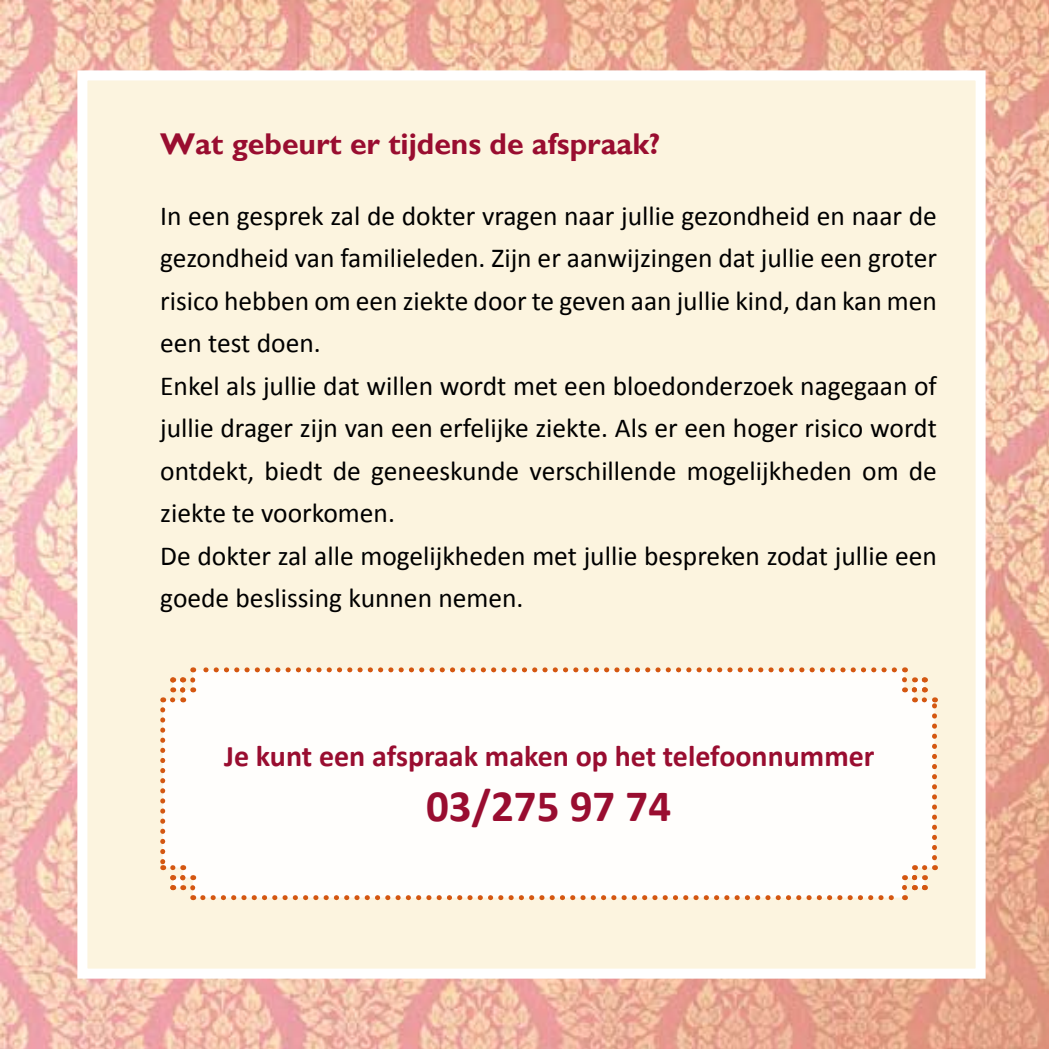
<style>
.page{position:relative;width:1049px;height:1049px;background:#fff}
.page>*{position:absolute;margin:0;border:0;box-sizing:border-box;transform-origin:0 0}
.t1{font:700 45px "Calibri";color:#990d30}
.t2{font:700 30px "Calibri";color:#990d30}
.t3{font:700 30px "Gill Sans";color:#990d30}
.t4{font:27.5px/42.5px "Calibri";color:#000}
</style>
<div class="page">
<img style="left:0;top:0;width:1049px;height:1049px">
<div style="left:82px;top:75px;width:898px;height:898px;background:#fcf4df"></div>
<div style="left:77px;top:70px;width:908px;height:908px;border:10px solid #fff"></div>
<div style="left:163px;top:670px;width:771px;height:228px;background:#fffefc"></div>
<svg style="left:160px;top:710px;width:35px;height:190px;background:#fbefe4"></svg>
<svg style="left:203px;top:865px;width:732px;height:35px;background:#fcf3ec"></svg>
<svg style="left:902px;top:667px;width:35px;height:191px;background:#fbefe4"></svg>
<svg style="left:163px;top:667px;width:731px;height:35px;background:#fcf3eb"></svg>
<p class="t3" style="left:160px;top:125px;width:502px">Wat gebeurt er tijdens de afspraak?</p>
<p class="t4" style="left:160px;top:193px;width:778px">In een gesprek zal de dokter vragen naar jullie gezondheid en naar de gezondheid van familieleden. Zijn er aanwijzingen dat jullie een groter risico hebben om een ziekte door te geven aan jullie kind, dan kan men een test doen.<br>Enkel als jullie dat willen wordt met een bloedonderzoek nagegaan of jullie drager zijn van een erfelijke ziekte. Als er een hoger risico wordt ontdekt, biedt de geneeskunde verschillende mogelijkheden om de ziekte te voorkomen.<br>De dokter zal alle mogelijkheden met jullie bespreken zodat jullie een goede beslissing kunnen nemen.</p>
<p class="t2" style="left:224px;top:738px;width:652px">Je kunt een afspraak maken op het telefoonnummer</p>
<h1 class="t1" style="left:426px;top:778px;width:247px">03/275 97 74</h1>
</div>
